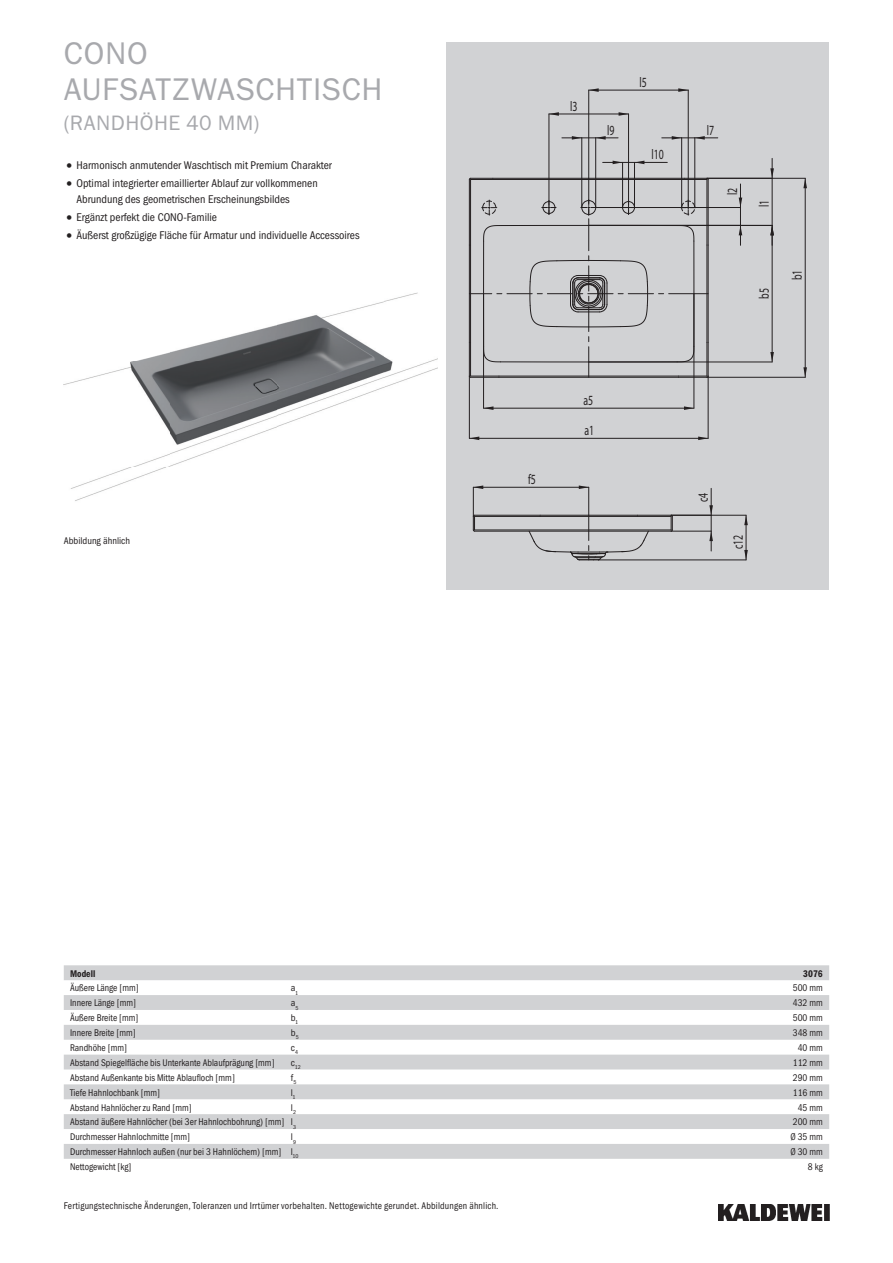
<style>
.page{position:relative;width:893px;height:1263px;background:#fff}
.page>*{position:absolute;margin:0;border:0;box-sizing:border-box;transform-origin:0 0}
.t1{font:31.5px/36px "Franklin Gothic ITC";letter-spacing:.02em;color:#a8a9ad}
.t2{font:21px "Franklin Gothic ITC";letter-spacing:.025em;color:#a8a9ad}
.t3{font:14.1px "Myriad Pro";color:#231f20;scale:.7 1}
.t4{font:11.25px/15.8px "Franklin Gothic Cond ITC";color:#231f20}
.t5{font:9.75px "Franklin Gothic Cond ITC";color:#231f20;scale:.95 1}
.t6{font:9.75px "Franklin Gothic Cond ITC";letter-spacing:.02em;color:#231f20;scale:.95 1}
.t7{font:9.75px "Franklin Gothic Cond ITC";color:#231f20}
.t8{font:600 9.75px "Franklin Gothic Cond ITC";color:#231f20;scale:.95 1}
.t9{font:5.7px "Franklin Gothic Cond ITC";color:#231f20}
.s1{font-size:15.75px}
</style>
<div class="page">
<img style="left:719px;top:1204px;width:110px;height:16px">
<div style="left:446px;top:43px;width:383px;height:547px;background:#d1d2d4"></div>
<hr style="left:708px;top:245px;width:1px;height:97px;background:#231f20">
<hr style="left:708px;top:179px;width:1px;height:66px;background:#231f20">
<hr style="left:708px;top:342px;width:1px;height:34px;background:#231f20">
<hr style="left:597px;top:207px;width:143px;height:1px;background:#231f20">
<svg style="left:739px;top:184px;width:3px;height:61px"></svg>
<hr style="left:772px;top:178px;width:1px;height:47px;background:#231f20">
<svg style="left:770px;top:158px;width:4px;height:20px"></svg>
<svg style="left:770px;top:226px;width:4px;height:19px"></svg>
<svg style="left:770px;top:352px;width:4px;height:10px"></svg>
<hr style="left:589px;top:225px;width:183px;height:1px;background:#231f20">
<hr style="left:589px;top:362px;width:183px;height:1px;background:#231f20">
<hr style="left:772px;top:225px;width:1px;height:137px;background:#231f20">
<svg style="left:684px;top:406px;width:10px;height:4px"></svg>
<svg style="left:484px;top:406px;width:9px;height:4px"></svg>
<hr style="left:694px;top:294px;width:1px;height:114px;background:#231f20">
<hr style="left:483px;top:294px;width:1px;height:114px;background:#231f20">
<hr style="left:484px;top:408px;width:210px;height:1px;background:#231f20">
<svg style="left:678px;top:88px;width:10px;height:4px"></svg>
<svg style="left:589px;top:88px;width:10px;height:4px"></svg>
<hr style="left:688px;top:90px;width:1px;height:118px;background:#231f20">
<hr style="left:588px;top:90px;width:1px;height:88px;background:#231f20">
<hr style="left:589px;top:90px;width:99px;height:1px;background:#231f20">
<svg style="left:803px;top:367px;width:4px;height:10px"></svg>
<svg style="left:803px;top:179px;width:4px;height:9px"></svg>
<hr style="left:707px;top:377px;width:98px;height:1px;background:#231f20">
<hr style="left:707px;top:178px;width:98px;height:1px;background:#231f20">
<hr style="left:805px;top:178px;width:1px;height:199px;background:#231f20">
<svg style="left:549px;top:112px;width:10px;height:4px"></svg>
<svg style="left:619px;top:112px;width:9px;height:4px"></svg>
<hr style="left:549px;top:114px;width:1px;height:87px;background:#231f20">
<hr style="left:628px;top:114px;width:1px;height:87px;background:#231f20">
<hr style="left:549px;top:114px;width:79px;height:1px;background:#231f20">
<svg style="left:470px;top:436px;width:9px;height:4px"></svg>
<svg style="left:698px;top:436px;width:10px;height:4px"></svg>
<hr style="left:469px;top:376px;width:1px;height:62px;background:#231f20">
<hr style="left:708px;top:376px;width:1px;height:62px;background:#231f20">
<hr style="left:469px;top:438px;width:239px;height:1px;background:#231f20">
<hr style="left:681px;top:138px;width:1px;height:70px;background:#231f20">
<hr style="left:694px;top:138px;width:1px;height:70px;background:#231f20">
<svg style="left:662px;top:136px;width:56px;height:4px"></svg>
<hr style="left:581px;top:138px;width:1px;height:69px;background:#231f20">
<hr style="left:595px;top:138px;width:1px;height:69px;background:#231f20">
<svg style="left:562px;top:136px;width:56px;height:4px"></svg>
<hr style="left:622px;top:162px;width:1px;height:45px;background:#231f20">
<hr style="left:634px;top:162px;width:1px;height:45px;background:#231f20">
<svg style="left:603px;top:161px;width:41px;height:3px"></svg>
<hr style="left:634px;top:162px;width:33px;height:1px;background:#231f20">
<svg style="left:469px;top:178px;width:239px;height:200px"></svg>
<hr style="left:637px;top:515px;width:34px;height:1px;background:#231f20">
<hr style="left:474px;top:515px;width:66px;height:1px;background:#231f20">
<hr style="left:474px;top:531px;width:197px;height:1px;background:#231f20">
<hr style="left:637px;top:516px;width:34px;height:1px;background:#231f20">
<svg style="left:671px;top:516px;width:2px;height:15px"></svg>
<hr style="left:474px;top:530px;width:197px;height:1px;background:#231f20">
<hr style="left:474px;top:516px;width:66px;height:1px;background:#231f20">
<svg style="left:473px;top:485px;width:10px;height:46px"></svg>
<svg style="left:528px;top:485px;width:121px;height:76px"></svg>
<hr style="left:473px;top:487px;width:116px;height:1px;background:#231f20">
<hr style="left:671px;top:531px;width:40px;height:1px;background:#231f20">
<svg style="left:709px;top:488px;width:4px;height:63px"></svg>
<svg style="left:744px;top:550px;width:4px;height:10px"></svg>
<svg style="left:744px;top:516px;width:4px;height:9px"></svg>
<hr style="left:598px;top:560px;width:148px;height:1px;background:#231f20">
<hr style="left:671px;top:515px;width:75px;height:1px;background:#231f20">
<hr style="left:746px;top:515px;width:1px;height:45px;background:#231f20">
<img style="left:64px;top:292px;width:374px;height:209px">
<svg style="left:64px;top:965px;width:765px;height:194px;fill:#d1d2d4"></svg>
<h1 class="t1" style="left:64px;top:35px;width:320px">CONO<br>AUFSATZWASCHTISCH</h1>
<h2 class="t2" style="left:64px;top:110px;width:197px">(RANDHÖHE 40 MM)</h2>
<p class="t4" style="left:64px;top:158px;width:270px"><span class="s1">•</span> Harmonisch anmutender Waschtisch mit Premium Charakter</p>
<p class="t4" style="left:77px;top:176px;width:243px;text-indent:-13px"><span class="s1">•</span> Optimal integrierter emaillierter Ablauf zur vollkommenen<br>Abrundung des geometrischen Erscheinungsbildes</p>
<p class="t4" style="left:64px;top:209px;width:155px"><span class="s1">•</span> Ergänzt perfekt die CONO-Familie</p>
<p class="t4" style="left:64px;top:227px;width:297px"><span class="s1">•</span> Äußerst großzügige Fläche für Armatur und individuelle Accessoires</p>
<p class="t7" style="left:64px;top:535px;width:68px">Abbildung ähnlich</p>
<h3 class="t3" style="left:570px;top:97px;width:12px">l3</h3>
<h3 class="t3" style="left:639px;top:73px;width:12px">l5</h3>
<h3 class="t3" style="left:607px;top:121px;width:12px">l9</h3>
<h3 class="t3" style="left:707px;top:121px;width:12px">l7</h3>
<h3 class="t3" style="left:651px;top:146px;width:19px">l10</h3>
<h3 class="t3" style="left:724px;top:195px;width:12px;rotate:-90deg">l2</h3>
<h3 class="t3" style="left:755px;top:207px;width:12px;rotate:-90deg">l1</h3>
<h3 class="t3" style="left:755px;top:299px;width:17px;rotate:-90deg">b5</h3>
<h3 class="t3" style="left:788px;top:280px;width:17px;rotate:-90deg">b1</h3>
<h3 class="t3" style="left:528px;top:470px;width:13px">f5</h3>
<h3 class="t3" style="left:583px;top:391px;width:15px">a5</h3>
<h3 class="t3" style="left:584px;top:422px;width:15px">a1</h3>
<h3 class="t3" style="left:694px;top:502px;width:15px;rotate:-90deg">c4</h3>
<h3 class="t3" style="left:729px;top:549px;width:22px;rotate:-90deg">c12</h3>
<p class="t8" style="left:70px;top:967px;width:28px">Modell</p>
<p class="t8" style="left:803px;top:967px;width:22px">3076</p>
<p class="t5" style="left:70px;top:982px;width:74px">Äußere Länge [mm]</p>
<p class="t7" style="left:291px;top:982px;width:9px">a<sub>1</sub></p>
<p class="t5" style="left:793px;top:982px;width:33px">500 mm</p>
<p class="t5" style="left:70px;top:997px;width:71px">Innere Länge [mm]</p>
<p class="t7" style="left:291px;top:997px;width:9px">a<sub>5</sub></p>
<p class="t5" style="left:793px;top:997px;width:33px">432 mm</p>
<p class="t5" style="left:70px;top:1012px;width:73px">Äußere Breite [mm]</p>
<p class="t7" style="left:291px;top:1012px;width:9px">b<sub>1</sub></p>
<p class="t5" style="left:793px;top:1012px;width:33px">500 mm</p>
<p class="t5" style="left:70px;top:1027px;width:71px">Innere Breite [mm]</p>
<p class="t7" style="left:291px;top:1027px;width:9px">b<sub>5</sub></p>
<p class="t5" style="left:793px;top:1027px;width:33px">348 mm</p>
<p class="t5" style="left:70px;top:1042px;width:61px">Randhöhe [mm]</p>
<p class="t7" style="left:291px;top:1042px;width:9px">c<sub>4</sub></p>
<p class="t5" style="left:798px;top:1042px;width:28px">40 mm</p>
<p class="t5" style="left:70px;top:1057px;width:217px">Abstand Spiegelfläche bis Unterkante Ablaufprägung [mm]</p>
<p class="t9" style="left:291px;top:1064px;width:12px"><sup>c</sup>12</p>
<p class="t5" style="left:793px;top:1057px;width:33px">112 mm</p>
<p class="t5" style="left:70px;top:1072px;width:175px">Abstand Außenkante bis Mitte Ablaufloch [mm]</p>
<p class="t7" style="left:291px;top:1072px;width:7px">f<sub>5</sub></p>
<p class="t5" style="left:793px;top:1072px;width:33px">290 mm</p>
<p class="t5" style="left:70px;top:1087px;width:96px">Tiefe Hahnlochbank [mm]</p>
<p class="t7" style="left:291px;top:1087px;width:6px">l<sub>1</sub></p>
<p class="t5" style="left:793px;top:1087px;width:33px">116 mm</p>
<p class="t5" style="left:70px;top:1101px;width:129px">Abstand Hahnlöcher zu Rand [mm]</p>
<p class="t7" style="left:291px;top:1101px;width:7px">l<sub>2</sub></p>
<p class="t5" style="left:798px;top:1101px;width:28px">45 mm</p>
<p class="t5" style="left:70px;top:1116px;width:239px">Abstand äußere Hahnlöcher (bei 3er Hahnlochbohrung) [mm] l<sub>3</sub></p>
<p class="t5" style="left:793px;top:1116px;width:33px">200 mm</p>
<p class="t5" style="left:70px;top:1131px;width:128px">Durchmesser Hahnlochmitte [mm]</p>
<p class="t7" style="left:291px;top:1131px;width:7px">l<sub>9</sub></p>
<p class="t5" style="left:790px;top:1131px;width:36px">Ø 35 mm</p>
<p class="t5" style="left:70px;top:1146px;width:242px">Durchmesser Hahnloch außen (nur bei 3 Hahnlöchern) [mm] l<sub>10</sub></p>
<p class="t5" style="left:790px;top:1146px;width:36px">Ø 30 mm</p>
<p class="t5" style="left:70px;top:1161px;width:66px">Nettogewicht [kg]</p>
<p class="t5" style="left:808px;top:1161px;width:17px">8 kg</p>
<p class="t6" style="left:64px;top:1200px;width:459px">Fertigungstechnische Änderungen, Toleranzen und Irrtümer vorbehalten. Nettogewichte gerundet. Abbildungen ähnlich.</p>
</div>
